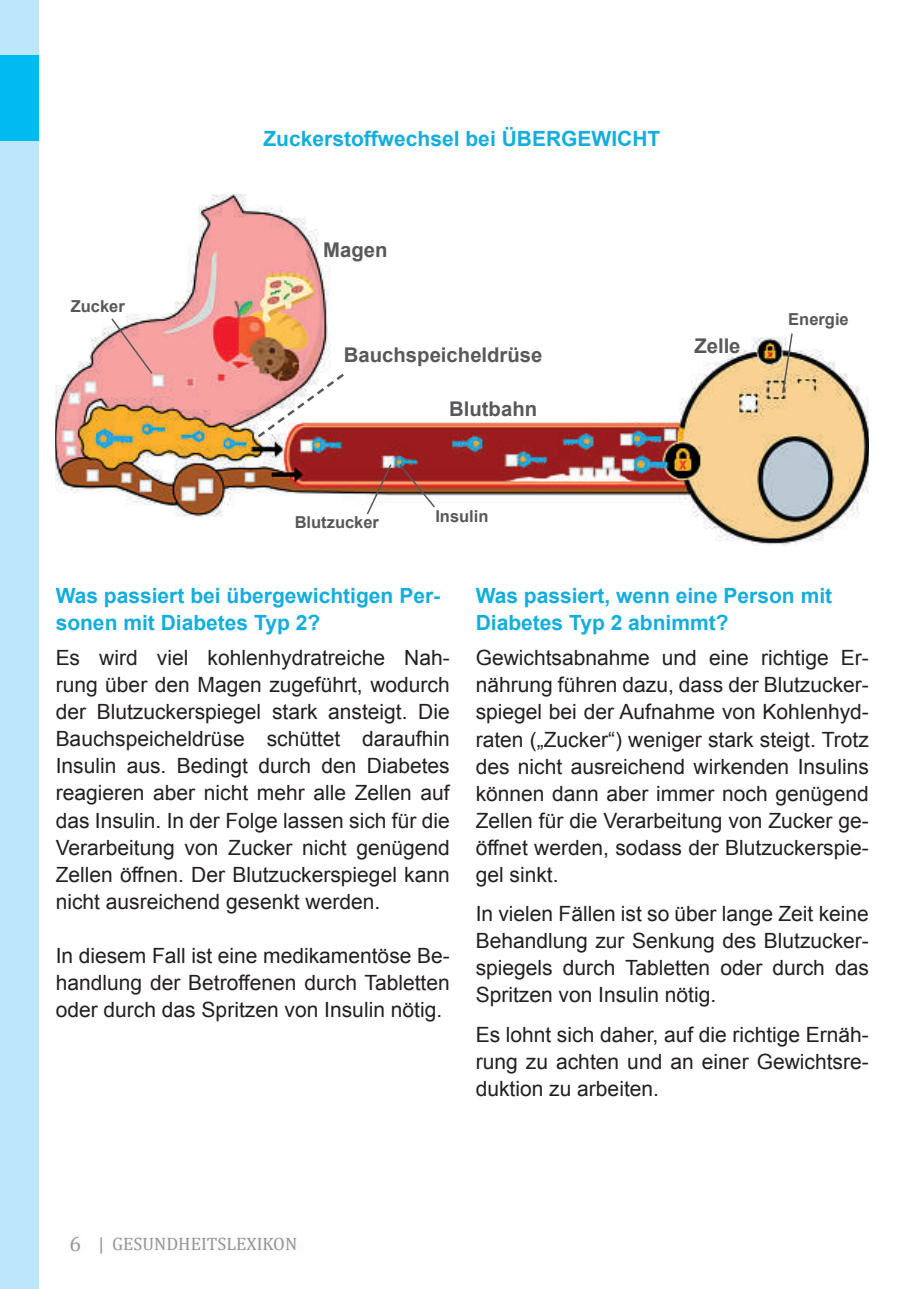
<style>
.page{position:relative;width:919px;height:1289px;background:#fff}
.page>*{position:absolute;margin:0;border:0;box-sizing:border-box;transform-origin:0 0}
.t1{font:21px/27px "Arial";color:#231f20;text-align:justify}
.t2{font:700 21px/27px "Arial";color:#13aede}
.t3{font:700 20.25px "Arial";color:#57585a}
.t4{font:18px "Cambria";color:#939598}
.t5{font:700 16.5px "Arial";color:#57585a}
.s1{font-size:21px}
</style>
<div class="page">
<div style="left:0;top:0;width:38px;height:1288px;background:#bce6fa"></div>
<div style="left:0;top:55px;width:38px;height:85px;background:#00baf1"></div>
<img style="left:55px;top:194px;width:813px;height:351px">
<img style="left:255px;top:371px;width:91px;height:69px">
<svg style="left:365px;top:462px;width:71px;height:54px"></svg>
<svg style="left:110px;top:317px;width:44px;height:58px;background:#e7a4a4"></svg>
<svg style="left:781px;top:332px;width:12px;height:63px"></svg>
<p class="t2" style="left:263px;top:127px;width:398px">Zuckerstoffwechsel bei ÜBERGEWICHT</p>
<p class="t5" style="left:71px;top:300px;width:56px">Zucker</p>
<p class="t3" style="left:323px;top:243px;width:66px">Magen</p>
<p class="t3" style="left:344px;top:347px;width:200px">Bauchspeicheldrüse</p>
<p class="t5" style="left:295px;top:516px;width:86px">Blutzucker</p>
<p class="t3" style="left:449px;top:401px;width:89px">Blutbahn</p>
<p class="t5" style="left:435px;top:510px;width:55px">Insulin</p>
<p class="t3" style="left:694px;top:339px;width:48px">Zelle</p>
<p class="t5" style="left:788px;top:313px;width:62px">Energie</p>
<p class="t2" style="left:56px;top:584px;width:386px">Was passiert bei übergewichtigen Per&shy;sonen mit Diabetes Typ 2?</p>
<p class="t1" style="left:56px;top:646px;width:395px">Es wird viel kohlenhydratreiche Nah&shy;rung über den Magen zugeführt, wodurch der Blutzuckerspiegel stark ansteigt. Die Bauchspeicheldrüse schüttet daraufhin Insulin aus. Bedingt durch den Diabetes reagieren aber nicht mehr alle Zellen auf das Insulin. In der Folge lassen sich für die Verarbeitung von Zucker nicht genügend Zellen öffnen. Der Blutzuckerspiegel kann nicht ausreichend gesenkt werden.</p>
<p class="t1" style="left:56px;top:943px;width:395px">In diesem Fall ist eine medikamentöse Be&shy;handlung der Betroffenen durch Tabletten oder durch das Spritzen von Insulin nötig.</p>
<p class="t2" style="left:475px;top:584px;width:358px">Was passiert, wenn eine Person mit<br>Diabetes Typ 2 abnimmt?</p>
<p class="t1" style="left:475px;top:646px;width:395px">Gewichtsabnahme und eine richtige Er&shy;nährung führen dazu, dass der Blutzucker&shy;spiegel bei der Aufnahme von Kohlenhyd&shy;raten („Zucker“) weniger stark steigt. Trotz des nicht ausreichend wirkenden Insulins können dann aber immer noch genügend Zellen für die Verarbeitung von Zucker ge&shy;öffnet werden, sodass der Blutzuckerspie&shy;gel sinkt.</p>
<p class="t1" style="left:475px;top:902px;width:394px">In vielen Fällen ist so über lange Zeit keine Behandlung zur Senkung des Blutzucker&shy;spiegels durch Tabletten oder durch das Spritzen von Insulin nötig.</p>
<p class="t1" style="left:475px;top:1023px;width:394px">Es lohnt sich daher, auf die richtige Ernäh&shy;rung zu achten und an einer Gewichtsre&shy;duktion zu arbeiten.</p>
<p class="t4" style="left:70px;top:1237px;width:229px"><span class="s1">6</span> | GESUNDHEITSLEXIKON</p>
</div>
